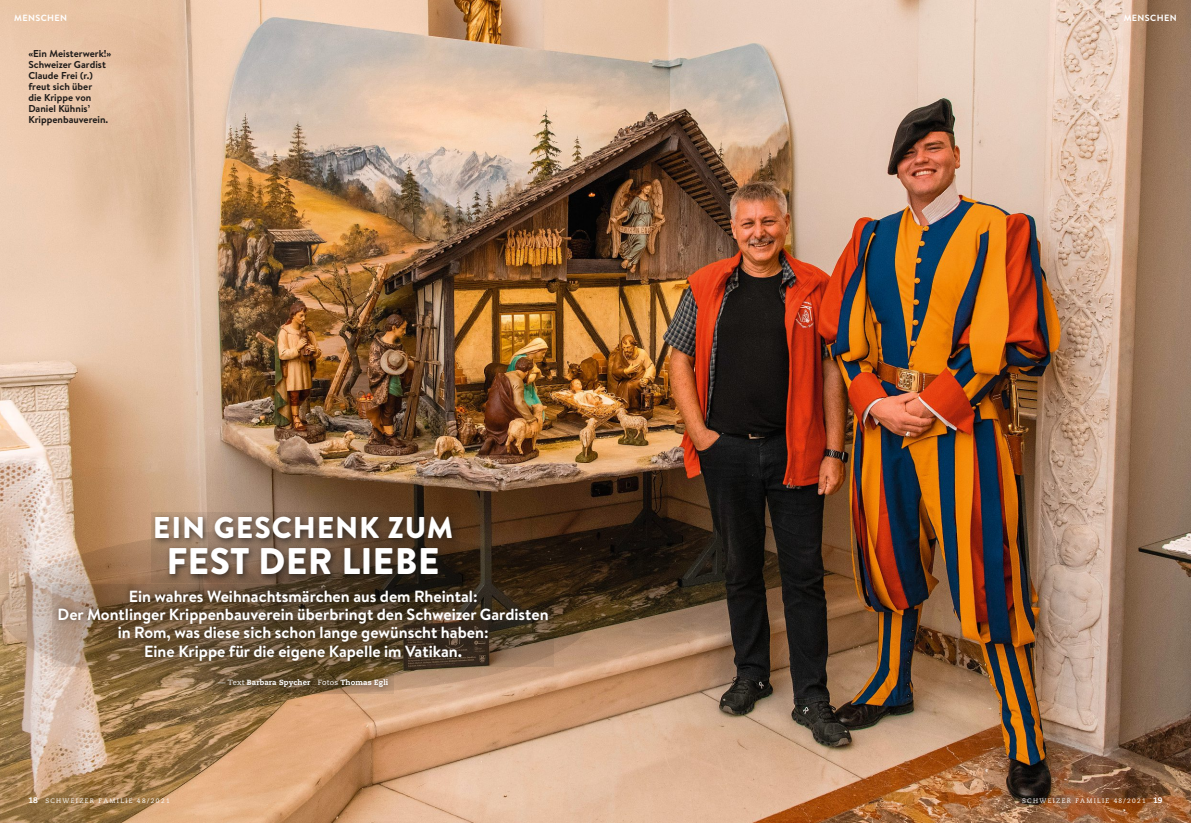
<style>
.page{position:relative;width:1191px;height:823px;background:#fff}
.page>*{position:absolute;margin:0;border:0;box-sizing:border-box;transform-origin:0 0}
.t1{font:37px "Brandon Grotesque Black OV CKVUCI";letter-spacing:.01em;color:#fff}
.t2{font:30px "Brandon Grotesque Black OV CKVUCI";letter-spacing:.025em;color:#fff}
.t3{font:16.2px/18.2px "Brandon Text Bold OV CKVUCJ";color:#fff;text-align:center}
.t4{font:10px/11px "Brandon Text Bold OV CKVUCJ";color:#1f1c1a}
.t5{font:9px "Brandon Grotesque Bold OV CKVUCH";letter-spacing:.04em;color:#fff}
.t6{font:7.5px "Caecilia Heavy OV CKVUCL";letter-spacing:.015em;color:#fff}
.t7{font:6.5px "Caecilia Roman OV CKVUCK";letter-spacing:.2em;color:#fff}
.s1{font-family:"Caecilia Roman OV CKVUCK"}
.s2{font-family:"Caecilia Heavy OV CKVUCL";font-size:8px}
</style>
<div class="page">
<img style="left:0;top:0;width:1191px;height:822px">
<svg style="left:0;top:527px;width:595px;height:167px;background:#836950"></svg>
<div style="left:151px;top:512px;width:309px;height:70px;background:#1f1c1a;opacity:.75"></div>
<div style="left:53px;top:584px;width:501px;height:82px;background:#1f1c1a;opacity:.75"></div>
<div style="left:213px;top:673px;width:181px;height:20px;background:#1f1c1a;opacity:.75"></div>
<p class="t5" style="left:14px;top:12px;width:54px">MENSCHEN</p>
<p class="t5" style="left:1123px;top:12px;width:54px">MENSCHEN</p>
<p class="t4" style="left:28px;top:48px;width:85px">«Ein Meisterwerk!»<br>Schweizer Gardist<br>Claude Frei (r.) freut sich über<br>die Krippe von<br>Daniel Kühnis’<br>Krippenbauverein.</p>
<h2 class="t2" style="left:153px;top:510px;width:302px">EIN GESCHENK ZUM</h2>
<h1 class="t1" style="left:166px;top:539px;width:274px">FEST DER LIEBE</h1>
<p class="t3" style="left:58px;top:587px;width:493px">Ein wahres Weihnachtsmärchen aus dem Rheintal:<br>Der Montlinger Krippenbauverein überbringt den Schweizer Gardisten in Rom, was diese sich schon lange gewünscht haben:<br>Eine Krippe für die eigene Kapelle im Vatikan.</p>
<p class="t6" style="left:218px;top:678px;width:172px"><span class="s1">— Text</span> Barbara Spycher <span class="s1">Fotos</span> Thomas Egli</p>
<p class="t7" style="left:28px;top:796px;width:143px"><span class="s2">18</span> SCHWEIZER FAMILIE 48/2021</p>
<p class="t7" style="left:1022px;top:796px;width:142px">SCHWEIZER FAMILIE 48/2021 <span class="s2">19</span></p>
</div>
